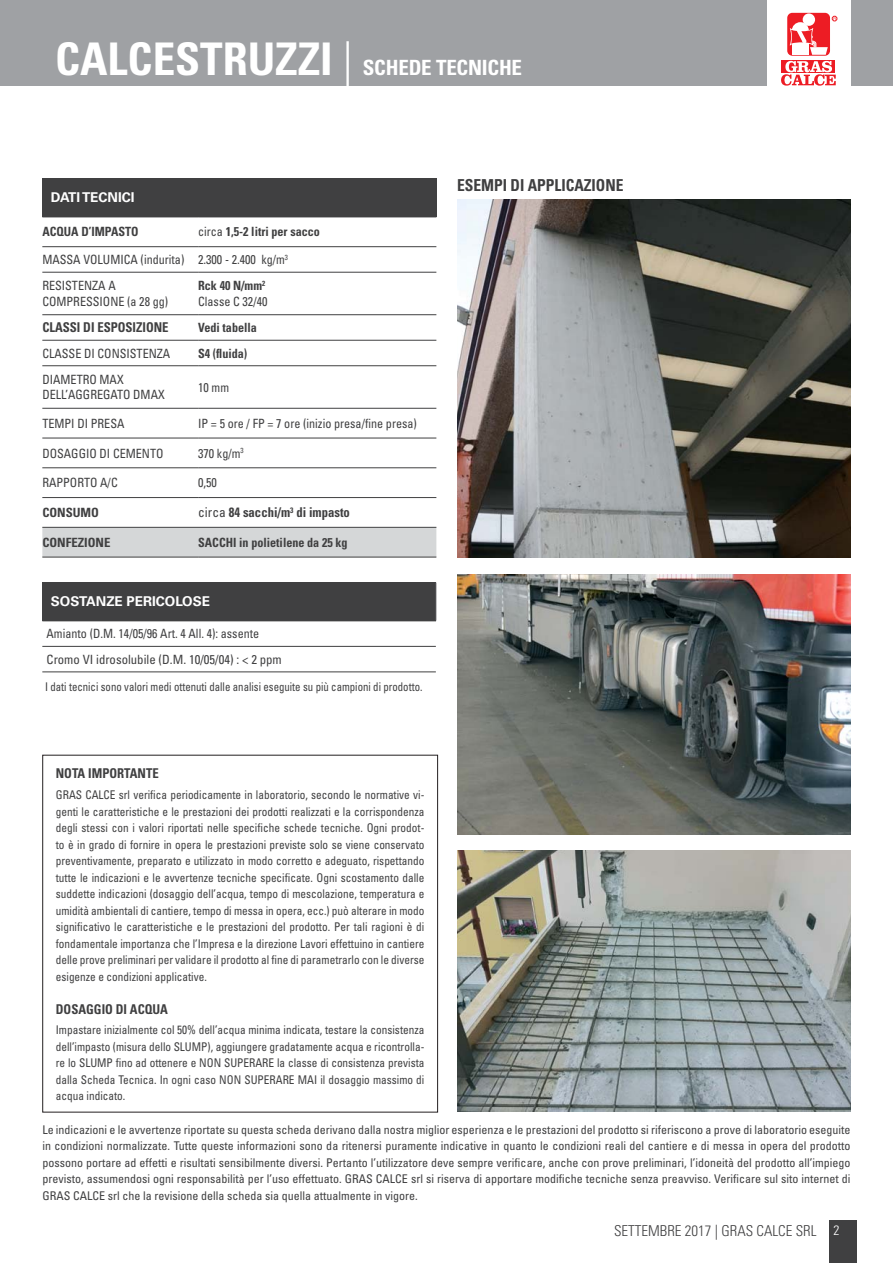
<style>
.page{position:relative;width:893px;height:1263px;background:#fff}
.page>*{position:absolute;margin:0;border:0;box-sizing:border-box;transform-origin:0 0}
.t1{font:700 condensed 21px "Univers LT Std";letter-spacing:-.01em;color:#fff}
.t2{font:700 condensed 16.5px "Univers LT Std";color:#404041;scale:.94 1}
.t3{font:300 condensed 15px "Univers LT Std";color:#404041}
.t4{font:700 condensed 13.5px "Univers LT Std";color:#404041;scale:.94 1}
.t5{font:700 13.5px "Univers LT Std";color:#fff}
.t6{font:condensed 12.75px/15.3px "Univers LT Std";color:#404041;scale:.95 1}
.t7{font:700 condensed 12.75px "Univers LT Std";color:#404041;scale:.95 1}
.t8{font:700 condensed 12.75px "Univers LT Std";color:#404041}
.t9{font:condensed 12px/16.5px "Univers LT Std";color:#404041;text-align:justify;scale:.94 1}
.t10{font:condensed 12px/16.5px "Univers LT Std";color:#404041;text-align:justify}
.t11{font:condensed 12px "Univers LT Std";color:#404041;scale:.9 1}
.s1{font-size:45px}
.s2{font-weight:300;font-size:45px}
.s3{font-weight:700}
.s4{font-weight:400}
.s5{font-size:13.5px;color:#fff}
</style>
<div class="page">
<div style="left:0;top:0;width:892px;height:85px;background:#9fa1a4"></div>
<div style="left:42px;top:179px;width:394px;height:38px;background:#404041"></div>
<div style="left:42px;top:528px;width:394px;height:29px;background:#d5d7d8"></div>
<hr style="left:42px;top:217px;width:156px;height:1px;background:#404041">
<hr style="left:42px;top:408px;width:156px;height:1px;background:#404041">
<hr style="left:42px;top:438px;width:156px;height:1px;background:#404041">
<hr style="left:42px;top:467px;width:156px;height:1px;background:#404041">
<hr style="left:42px;top:497px;width:156px;height:1px;background:#404041">
<hr style="left:198px;top:217px;width:238px;height:1px;background:#404041">
<hr style="left:198px;top:408px;width:238px;height:1px;background:#404041">
<hr style="left:198px;top:438px;width:238px;height:1px;background:#404041">
<hr style="left:198px;top:467px;width:238px;height:1px;background:#404041">
<hr style="left:198px;top:497px;width:238px;height:1px;background:#404041">
<hr style="left:42px;top:527px;width:394px;height:1px;background:#404041">
<hr style="left:42px;top:246px;width:156px;height:1px;background:#404041">
<hr style="left:42px;top:272px;width:156px;height:1px;background:#404041">
<hr style="left:42px;top:314px;width:156px;height:1px;background:#404041">
<hr style="left:42px;top:340px;width:156px;height:1px;background:#404041">
<hr style="left:42px;top:365px;width:156px;height:1px;background:#404041">
<hr style="left:42px;top:557px;width:156px;height:1px;background:#404041">
<hr style="left:198px;top:246px;width:238px;height:1px;background:#404041">
<hr style="left:198px;top:272px;width:238px;height:1px;background:#404041">
<hr style="left:198px;top:314px;width:238px;height:1px;background:#404041">
<hr style="left:198px;top:340px;width:238px;height:1px;background:#404041">
<hr style="left:198px;top:365px;width:238px;height:1px;background:#404041">
<hr style="left:198px;top:557px;width:238px;height:1px;background:#404041">
<div style="left:42px;top:583px;width:394px;height:38px;background:#404041"></div>
<hr style="left:435px;top:583px;width:1px;height:37px;background:#58595b">
<hr style="left:42px;top:646px;width:394px;height:1px;background:#404041">
<hr style="left:42px;top:672px;width:394px;height:1px;background:#404041">
<div style="left:42px;top:755px;width:396px;height:358px;border:1px solid #231f20"></div>
<img style="left:457px;top:200px;width:393px;height:357px">
<img style="left:457px;top:574px;width:393px;height:261px">
<img style="left:457px;top:850px;width:393px;height:261px">
<div style="left:829px;top:1220px;width:28px;height:43px;background:#404041"></div>
<div style="left:767px;top:0;width:83px;height:102px;background:#fff"></div>
<div style="left:787px;top:13px;width:43px;height:43px;background:#ed1c24;border-radius:5px"></div>
<div style="left:802px;top:13px;width:13px;height:13px;background:#fff;border-radius:50%"></div>
<div style="left:791px;top:22px;width:17px;height:17px;background:#fff;border-radius:50%"></div>
<svg style="left:832px;top:16px;width:5px;height:5px"></svg>
<svg style="left:789px;top:28px;width:38px;height:27px"></svg>
<div style="left:781px;top:60px;width:54px;height:13px;background:#ed1c24"></div>
<svg style="left:781px;top:61px;width:54px;height:25px"></svg>
<h1 class="t1" style="left:55px;top:58px;width:468px"><span class="s1">CALCESTRUZZI</span> <span class="s2">|</span> SCHEDE TECNICHE</h1>
<p class="t5" style="left:51px;top:191px;width:85px">DATI TECNICI</p>
<p class="t7" style="left:42px;top:226px;width:103px">ACQUA D’IMPASTO</p>
<p class="t6" style="left:42px;top:219px;width:294px;line-height:27.6px;text-indent:156px">circa <span class="s3">1,5-2 litri per sacco<br></span>MASSA VOLUMICA (indurita) 2.300 - 2.400 kg/m<sup>3</sup></p>
<p class="t6" style="left:42px;top:279px;width:134px">RESISTENZA A<br>COMPRESSIONE (a 28 gg)</p>
<p class="t6" style="left:198px;top:279px;width:74px"><span class="s3">Rck 40 N/mm</span><sup>2<br></sup>Classe C 32/40</p>
<p class="t4" style="left:42px;top:321px;width:136px">CLASSI DI ESPOSIZIONE</p>
<p class="t7" style="left:198px;top:321px;width:63px">Vedi tabella</p>
<p class="t6" style="left:42px;top:346px;width:136px">CLASSE DI CONSISTENZA</p>
<p class="t7" style="left:198px;top:347px;width:53px">S4 (fluida)</p>
<p class="t6" style="left:42px;top:373px;width:130px">DIAMETRO MAX<br>DELL’AGGREGATO DMAX</p>
<p class="t6" style="left:198px;top:380px;width:34px">10 mm</p>
<p class="t6" style="left:42px;top:416px;width:88px">TEMPI DI PRESA</p>
<p class="t6" style="left:198px;top:416px;width:232px">IP = 5 ore / FP = 7 ore (inizio presa/fine presa)</p>
<p class="t6" style="left:42px;top:446px;width:129px">DOSAGGIO DI CEMENTO</p>
<p class="t6" style="left:198px;top:446px;width:49px">370 kg/m<sup>3</sup></p>
<p class="t6" style="left:42px;top:476px;width:81px">RAPPORTO A/C</p>
<p class="t6" style="left:198px;top:476px;width:21px">0,50</p>
<p class="t8" style="left:42px;top:506px;width:58px">CONSUMO</p>
<p class="t4" style="left:198px;top:506px;width:163px"><span class="s4">circa</span> 84 sacchi/m<sup>3</sup> di impasto</p>
<p class="t8" style="left:42px;top:536px;width:70px">CONFEZIONE</p>
<p class="t7" style="left:198px;top:536px;width:159px">SACCHI in polietilene da 25 kg</p>
<p class="t5" style="left:51px;top:595px;width:161px">SOSTANZE PERICOLOSE</p>
<p class="t6" style="left:47px;top:622px;width:249px;line-height:25.5px">Amianto (D.M. 14/05/96 Art. 4 All. 4): assente<br>Cromo VI idrosolubile (D.M. 10/05/04) : &lt; 2 ppm</p>
<p class="t11" style="left:45px;top:681px;width:421px">I dati tecnici sono valori medi ottenuti dalle analisi eseguite su più campioni di prodotto.</p>
<p class="t4" style="left:56px;top:767px;width:111px">NOTA IMPORTANTE</p>
<p class="t9" style="left:56px;top:787px;width:393px">GRAS CALCE srl verifica periodicamente in laboratorio, secondo le normative vi&shy;genti le caratteristiche e le prestazioni dei prodotti realizzati e la corrispondenza degli stessi con i valori riportati nelle specifiche schede tecniche. Ogni prodot&shy;to è in grado di fornire in opera le prestazioni previste solo se viene conservato preventivamente, preparato e utilizzato in modo corretto e adeguato, rispettando tutte le indicazioni e le avvertenze tecniche specificate. Ogni scostamento dalle suddette indicazioni (dosaggio dell’acqua, tempo di mescolazione, temperatura e umidità ambientali di cantiere, tempo di messa in opera, ecc.) può alterare in modo significativo le caratteristiche e le prestazioni del prodotto. Per tali ragioni è di fondamentale importanza che l’Impresa e la direzione Lavori effettuino in cantiere delle prove preliminari per validare il prodotto al fine di parametrarlo con le diverse esigenze e condizioni applicative.</p>
<p class="t4" style="left:56px;top:1003px;width:121px">DOSAGGIO DI ACQUA</p>
<p class="t9" style="left:56px;top:1023px;width:393px">Impastare inizialmente col 50% dell’acqua minima indicata, testare la consistenza dell’impasto (misura dello SLUMP), aggiungere gradatamente acqua e ricontrolla&shy;re lo SLUMP fino ad ottenere e NON SUPERARE la classe di consistenza prevista dalla Scheda Tecnica. In ogni caso NON SUPERARE MAI il dosaggio massimo di acqua indicato.</p>
<h2 class="t2" style="left:457px;top:177px;width:178px">ESEMPI DI APPLICAZIONE</h2>
<p class="t10" style="left:42px;top:1122px;width:809px">Le indicazioni e le avvertenze riportate su questa scheda derivano dalla nostra miglior esperienza e le prestazioni del prodotto si riferiscono a prove di laboratorio eseguite in condizioni normalizzate. Tutte queste informazioni sono da ritenersi puramente indicative in quanto le condizioni reali del cantiere e di messa in opera del prodotto possono portare ad effetti e risultati sensibilmente diversi. Pertanto l’utilizzatore deve sempre verificare, anche con prove preliminari, l’idoneità del prodotto all’impiego previsto, assumendosi ogni responsabilità per l’uso effettuato. GRAS CALCE srl si riserva di apportare modifiche tecniche senza preavviso. Verificare sul sito internet di GRAS CALCE srl che la revisione della scheda sia quella attualmente in vigore.</p>
<p class="t3" style="left:614px;top:1224px;width:227px">SETTEMBRE 2017 | GRAS CALCE SRL <span class="s5">2</span></p>
</div>
